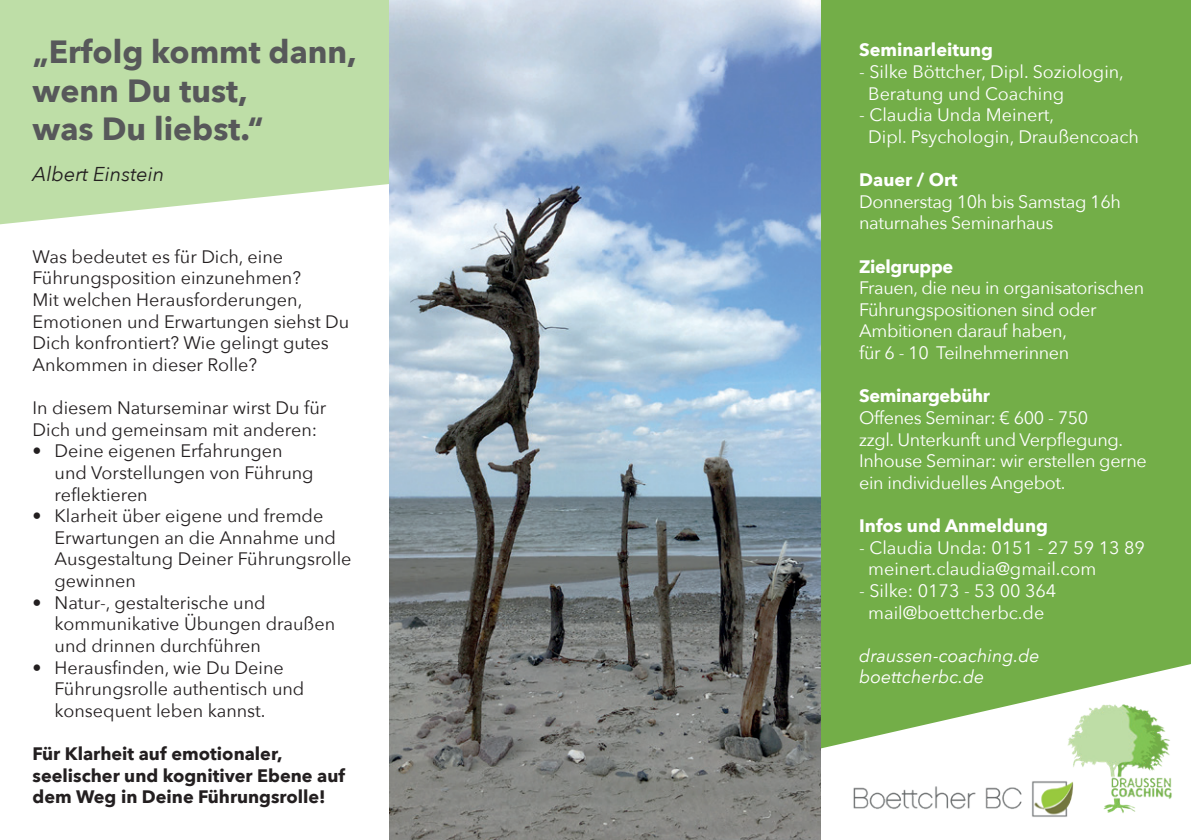
<style>
.page{position:relative;width:1191px;height:840px;background:#fff}
.page>*{position:absolute;margin:0;border:0;box-sizing:border-box;transform-origin:0 0}
.t1{font:700 32px/38.4px "Avenir Next";color:#57585a}
.t2{font:italic 20px "Avenir Next";color:#231f20}
.t3{font:18px/21.6px "Avenir Next";color:#231f20}
.t4{font:18px/21.6px "Avenir Next";letter-spacing:-.02em;color:#fff}
.t5{font:18px/21.6px "Avenir Next";color:#fff}
.t6{font:700 18px/21.6px "Avenir Next";color:#231f20}
.t7{font:700 18px "Avenir Next";color:#fff}
.t8{font:italic 18px/21.6px "Avenir Next";color:#fff}
.t9{font:700 18px "Avenir Next";letter-spacing:-.02em;color:#fff}
</style>
<div class="page">
<svg style="left:0;top:0;width:389px;height:224px;background:#c3e0ae"></svg>
<div style="left:821px;top:0;width:370px;height:749px;background:#73ae48"></div>
<img style="left:1044px;top:684px;width:139px;height:129px">
<img style="left:389px;top:0;width:432px;height:839px">
<img style="left:853px;top:769px;width:240px;height:48px">
<h1 class="t1" style="left:33px;top:32px;width:326px">„Erfolg kommt dann, wenn Du tust,<br>was Du liebst.“</h1>
<p class="t2" style="left:33px;top:157px;width:133px">Albert Einstein</p>
<p class="t3" style="left:33px;top:245px;width:318px">Was bedeutet es für Dich, eine<br>Führungsposition einzunehmen?<br>Mit welchen Herausforderungen,<br>Emotionen und Erwartungen siehst Du<br>Dich konfrontiert? Wie gelingt gutes<br>Ankommen in dieser Rolle?</p>
<p class="t3" style="left:33px;top:396px;width:295px">In diesem Naturseminar wirst Du für<br>Dich und gemeinsam mit anderen:</p>
<p class="t3" style="left:55px;top:439px;width:260px;text-indent:-22px">• Deine eigenen Erfahrungen und Vorstellungen von Führung reflektieren</p>
<p class="t3" style="left:55px;top:504px;width:298px;text-indent:-22px">• Klarheit über eigene und fremde<br>Erwartungen an die Annahme und<br>Ausgestaltung Deiner Führungsrolle gewinnen</p>
<p class="t3" style="left:55px;top:590px;width:282px;text-indent:-22px">• Natur-, gestalterische und kommunikative Übungen draußen und drinnen durchführen</p>
<p class="t3" style="left:55px;top:655px;width:251px;text-indent:-22px">• Herausfinden, wie Du Deine<br>Führungsrolle authentisch und konsequent leben kannst.</p>
<p class="t6" style="left:33px;top:742px;width:314px">Für Klarheit auf emotionaler, seelischer und kognitiver Ebene auf dem Weg in Deine Führungsrolle!</p>
<p class="t7" style="left:859px;top:34px;width:135px">Seminarleitung</p>
<p class="t5" style="left:868px;top:60px;width:257px;text-indent:-9px">- Silke Böttcher, Dipl. Soziologin,<br>Beratung und Coaching</p>
<p class="t5" style="left:868px;top:103px;width:272px;text-indent:-9px">- Claudia Unda Meinert,<br>Dipl. Psychologin, Draußencoach</p>
<p class="t7" style="left:859px;top:164px;width:100px">Dauer / Ort</p>
<p class="t4" style="left:859px;top:190px;width:263px">Donnerstag 10h bis Samstag 16h naturnahes Seminarhaus</p>
<p class="t9" style="left:859px;top:250px;width:96px">Zielgruppe</p>
<p class="t4" style="left:859px;top:276px;width:286px">Frauen, die neu in organisatorischen<br>Führungspositionen sind oder<br>Ambitionen darauf haben,<br>für 6 - 10 Teilnehmerinnen</p>
<p class="t9" style="left:859px;top:380px;width:132px">Seminargebühr</p>
<p class="t4" style="left:859px;top:406px;width:289px">Offenes Seminar: € 600 - 750<br>zzgl. Unterkunft und Verpflegung.<br>Inhouse Seminar: wir erstellen gerne ein individuelles Angebot.</p>
<p class="t7" style="left:859px;top:510px;width:190px">Infos und Anmeldung</p>
<p class="t5" style="left:868px;top:535px;width:278px;text-indent:-9px">- Claudia Unda: 0151 - 27 59 13 89 meinert.claudia@gmail.com</p>
<p class="t5" style="left:859px;top:578px;width:199px;text-align:center">- Silke: 0173 - 53 00 364 mail@boettcherbc.de</p>
<p class="t8" style="left:859px;top:643px;width:182px">draussen-coaching.de boettcherbc.de</p>
</div>
